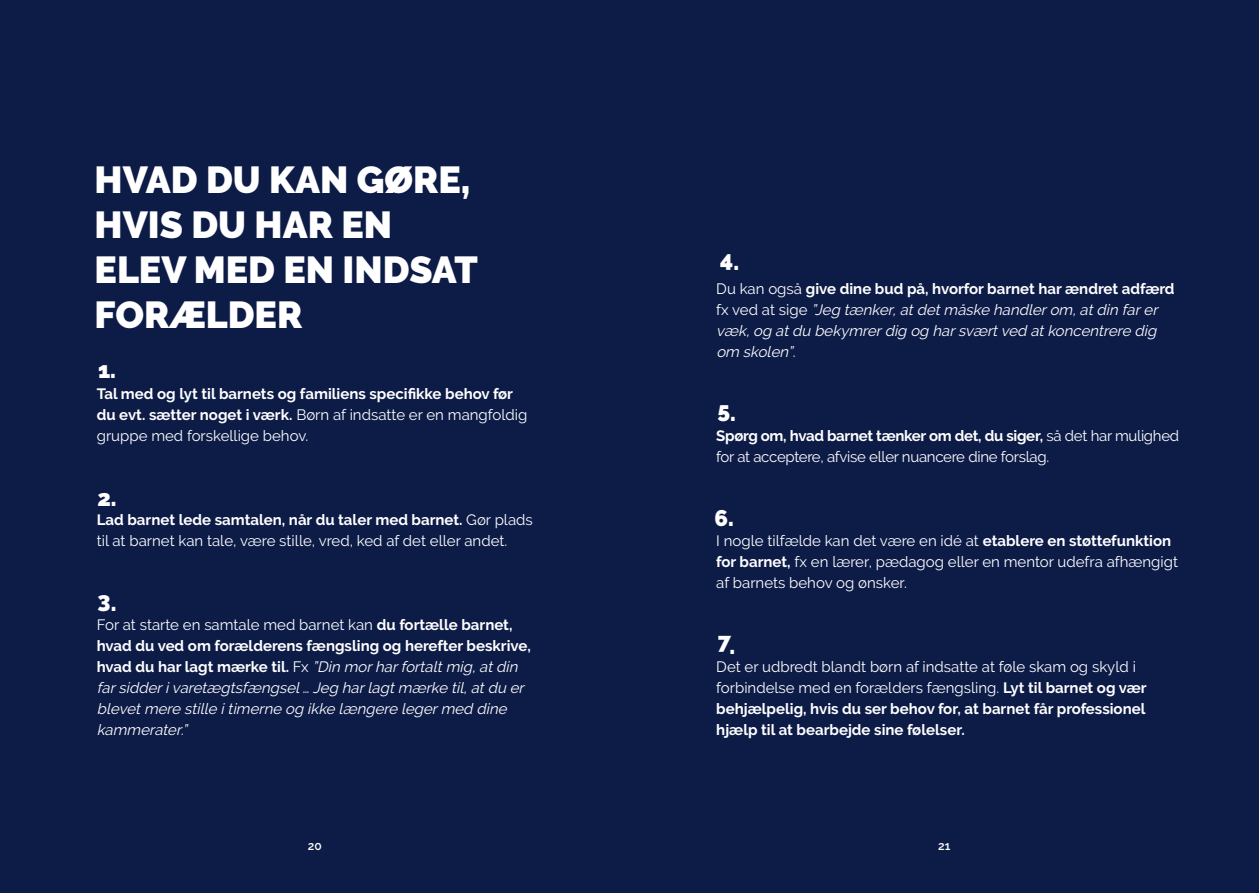
<style>
.page{position:relative;width:1259px;height:893px;background:#0d1b47}
.page>*{position:absolute;margin:0;border:0;box-sizing:border-box;transform-origin:0 0}
.t1{font:900 37.5px/45px "Raleway";color:#fff}
.t2{font:900 22.5px "Raleway";color:#fff}
.t3{font:italic 15px/21px "Raleway";letter-spacing:-.01em;color:#fff}
.t4{font:700 15px/21px "Raleway";color:#fff}
.t5{font:15px/21px "Raleway";color:#fff}
.t6{font:15px/21px "Raleway";letter-spacing:-.02em;color:#fff}
.t7{font:600 12px "Raleway";color:#fff}
.s1{font-weight:400}
.s2{font-weight:700}
.s3{font-style:normal}
.s4{font-weight:700;font-style:normal}
</style>
<div class="page">
<h1 class="t1" style="left:95px;top:157px;width:385px">HVAD DU KAN GØRE,<br>HVIS DU HAR EN<br>ELEV MED EN INDSAT<br>FORÆLDER</h1>
<h2 class="t2" style="left:98px;top:357px;width:20px">1.</h2>
<p class="t4" style="left:97px;top:384px;width:432px">Tal med og lyt til barnets og familiens specifikke behov før du evt. sætter noget i værk. <span class="s1">Børn af indsatte er en mangfoldig gruppe med forskellige behov.</span></p>
<h2 class="t2" style="left:97px;top:485px;width:21px">2.</h2>
<p class="t5" style="left:97px;top:510px;width:437px"><span class="s2">Lad barnet lede samtalen, når du taler med barnet.</span> Gør plads til at barnet kan tale, være stille, vred, ked af det eller andet.</p>
<h2 class="t2" style="left:98px;top:588px;width:20px">3.</h2>
<p class="t3" style="left:97px;top:615px;width:436px"><span class="s3">For at starte en samtale med barnet kan</span> <span class="s4">du fortælle barnet, hvad du ved om forælderens fængsling og herefter beskrive, hvad du har lagt mærke til.</span> <span class="s3">Fx</span> ”Din morharfortaltmig,atdin farsidderivaretægtsfængsel… Jeg harlagtmærke til,atdu er blevetmere stille itimerne og ikke længere legermed dine kammerater.”</p>
<p class="t7" style="left:308px;top:839px;width:15px">20</p>
<h2 class="t2" style="left:720px;top:247px;width:20px">4.</h2>
<p class="t3" style="left:716px;top:279px;width:460px"><span class="s3">Du kan også</span> <span class="s4">give dine bud på, hvorfor barnet har ændret adfærd </span><span class="s3">fx v e d a t s i g e</span> ”Jeg tænker,atdetmåske handlerom,atdin farer væk,og atdu bekymrerdig og harsværtved atkoncentrere dig om skolen”<span class="s3">.</span></p>
<h2 class="t2" style="left:717px;top:399px;width:20px">5.</h2>
<p class="t6" style="left:716px;top:426px;width:464px"><span class="s2">Spørg om, hvad barnet tænker om det, du siger,</span> så det har mulighed for at acceptere, afvise eller nuancere dine forslag.</p>
<h2 class="t2" style="left:714px;top:505px;width:21px">6.</h2>
<p class="t5" style="left:716px;top:531px;width:463px">I nogle tilfælde kan det være en idé at <span class="s2">etablere en støttefunktion for barnet,</span> fx en lærer, pædagog eller en mentor udefra afhængigt af barnets behov og ønsker.</p>
<h2 class="t2" style="left:718px;top:630px;width:19px">7.</h2>
<p class="t4" style="left:716px;top:657px;width:432px"><span class="s1">Det er udbredt blandt børn af indsatte at føle skam og skyld i forbindelse med en forælders fængsling.</span> Lyt til barnet og vær behjælpelig, hvis du ser behov for, at barnet får professionel hjælp til at bearbejde sine følelser.</p>
<p class="t7" style="left:938px;top:839px;width:14px">21</p>
</div>
